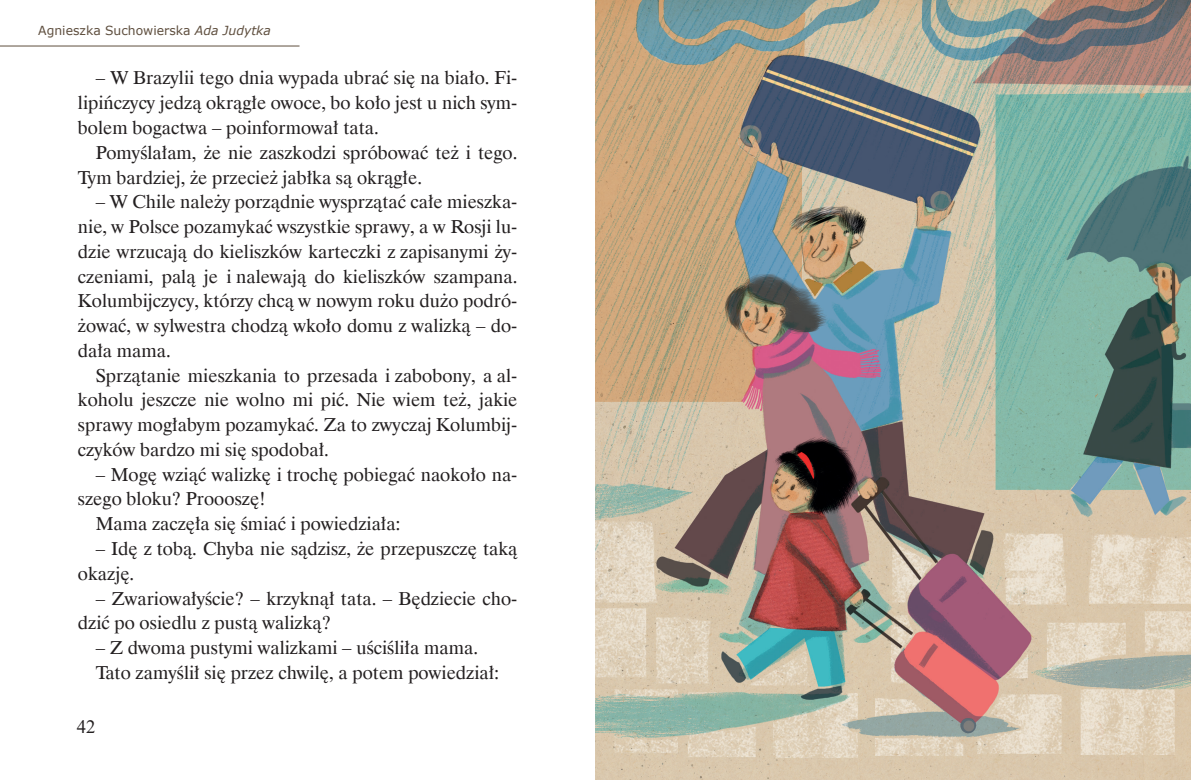
<style>
.page{position:relative;width:1191px;height:780px;background:#fff}
.page>*{position:absolute;margin:0;border:0;box-sizing:border-box;transform-origin:0 0}
.tekst{font:18.75px/24.8px "Dutch 801 EU";color:#231f20}
.t1{font:18.75px "Times New Roman";color:#231f20}
.t2{font:12.5px "Verdana";color:#5f4f3f}
.s1{font-style:italic}
</style>
<div class="page">
<img style="left:595px;top:0;width:596px;height:780px">
<hr style="left:0;top:46px;width:299px;height:1px;background:#5f4f3f">
<p class="t2" style="left:38px;top:22px;width:234px">Agnieszka Suchowierska <span class="s1">Ada Judytka</span></p>
<p class="tekst" style="left:78px;top:66px;width:441px;text-align:justify;text-indent:18px">– W Brazylii tego dnia wypada ubrać się na biało. Fi&shy;lipińczycy jedzą okrągłe owoce, bo koło jest u nich sym&shy;bolem bogactwa – poinformował tata.</p>
<p class="tekst" style="left:78px;top:140px;width:441px;text-indent:18px">Pomyślałam, że nie zaszkodzi spróbować też i tego.<br>Tym bardziej, że przecież jabłka są okrągłe.</p>
<p class="tekst" style="left:78px;top:190px;width:441px;text-align:justify;text-indent:18px">– W Chile należy porządnie wysprzątać całe mieszka&shy;nie, w Polsce pozamykać wszystkie sprawy, a w Rosji lu&shy;dzie wrzucają do kieliszków karteczki z zapisanymi ży&shy;czeniami, palą je i nalewają do kieliszków szampana.<br>Kolumbijczycy, którzy chcą w nowym roku dużo podró&shy;żować, w sylwestra chodzą wkoło domu z walizką – do&shy;dała mama.</p>
<p class="tekst" style="left:78px;top:363px;width:441px;text-align:justify;text-indent:18px">Sprzątanie mieszkania to przesada i zabobony, a al&shy;koholu jeszcze nie wolno mi pić. Nie wiem też, jakie sprawy mogłabym pozamykać. Za to zwyczaj Kolumbij&shy;czyków bardzo mi się spodobał.</p>
<p class="tekst" style="left:78px;top:462px;width:441px;text-indent:18px">– Mogę wziąć walizkę i trochę pobiegać naokoło na&shy;szego bloku? Proooszę!</p>
<p class="tekst" style="left:96px;top:511px;width:306px">Mama zaczęła się śmiać i powiedziała:</p>
<p class="tekst" style="left:78px;top:536px;width:441px;text-indent:18px">– Idę z tobą. Chyba nie sądzisz, że przepuszczę taką okazję.</p>
<p class="tekst" style="left:78px;top:586px;width:441px;text-indent:18px">– Zwariowałyście? – krzyknął tata. – Będziecie cho&shy;dzić po osiedlu z pustą walizką?</p>
<p class="tekst" style="left:96px;top:635px;width:384px">– Z dwoma pustymi walizkami – uściśliła mama.</p>
<p class="tekst" style="left:96px;top:660px;width:405px">Tato zamyślił się przez chwilę, a potem powiedział:</p>
<p class="t1" style="left:77px;top:713px;width:20px">42</p>
</div>
